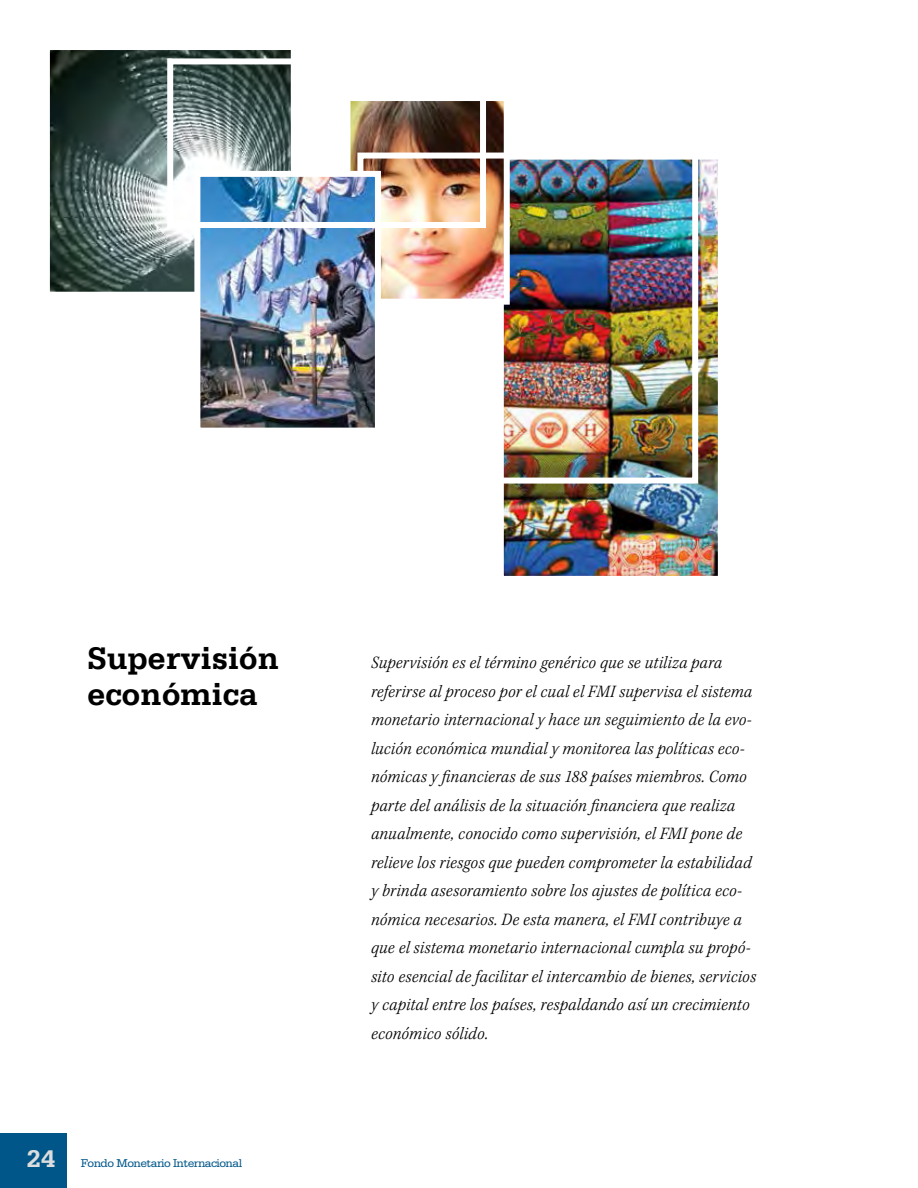
<style>
.page{position:relative;width:918px;height:1188px;background:#fff}
.page>*{position:absolute;margin:0;border:0;box-sizing:border-box;transform-origin:0 0}
.t1{font:700 33px/36px "Serifa Std";color:#000}
.t2{font:18px/28.5px "Kepler Std Light Scn It";letter-spacing:.015em;color:#000}
.t3{font:12px "Serifa Std";letter-spacing:-.04em;color:#005689}
.s1{font-weight:700;font-size:25.5px;color:#dcddde}
</style>
<div class="page">
<div style="left:0;top:1133px;width:68px;height:55px;background:#005689"></div>
<img style="left:505px;top:161px;width:212px;height:414px">
<div style="left:498px;top:154px;width:226px;height:428px;border:6px solid #fff"></div>
<img style="left:51px;top:51px;width:239px;height:240px">
<div style="left:44px;top:44px;width:253px;height:254px;border:6px solid #fff"></div>
<img style="left:352px;top:102px;width:151px;height:196px">
<div style="left:345px;top:95px;width:165px;height:210px;border:6px solid #fff"></div>
<div style="left:357px;top:153px;width:341px;height:331px;border:6px solid #fff"></div>
<img style="left:201px;top:178px;width:173px;height:249px">
<div style="left:194px;top:171px;width:187px;height:263px;border:6px solid #fff"></div>
<div style="left:167px;top:58px;width:319px;height:170px;border:6px solid #fff"></div>
<h1 class="t1" style="left:87px;top:640px;width:194px">Supervisión económica</h1>
<p class="t3" style="left:27px;top:1157px;width:217px"><span class="s1">24</span> Fondo Monetario Internacional</p>
<p class="t2" style="left:371px;top:649px;width:387px">Supervisión es el término genérico que se utiliza para referirse al proceso por el cual el FMI supervisa el sistema monetario internacional y hace un seguimiento de la evo&shy;lución económica mundial y monitorea las políticas eco&shy;nómicas y financieras de sus 188 países miembros. Como parte del análisis de la situación financiera que realiza anualmente, conocido como supervisión, el FMI pone de relieve los riesgos que pueden comprometer la estabilidad y brinda asesoramiento sobre los ajustes de política eco&shy;nómica necesarios. De esta manera, el FMI contribuye a que el sistema monetario internacional cumpla su propó&shy;sito esencial de facilitar el intercambio de bienes, servicios y capital entre los países, respaldando así un crecimiento económico sólido.</p>
</div>
